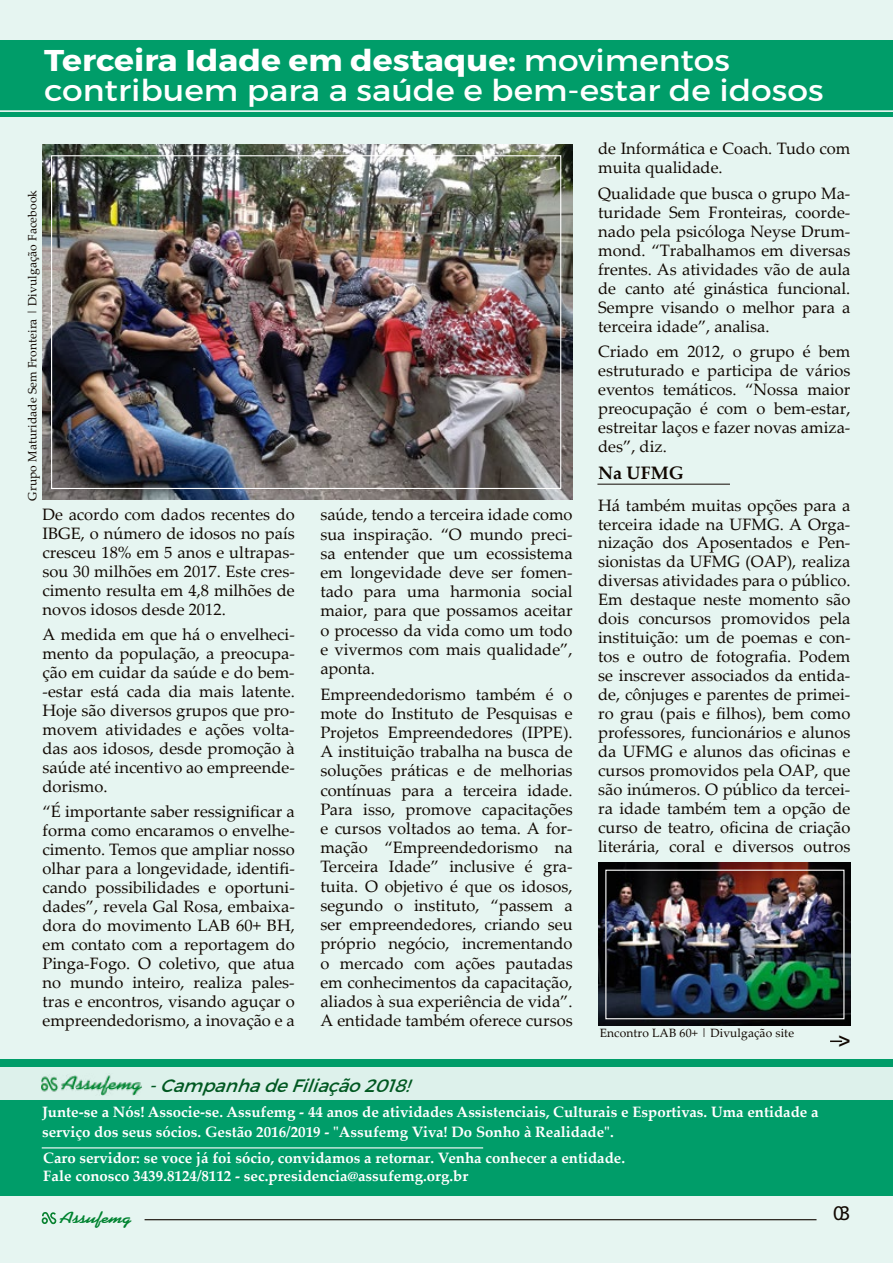
<style>
.page{position:relative;width:893px;height:1263px;background:#e6f5f1}
.page>*{position:absolute;margin:0;border:0;box-sizing:border-box;transform-origin:0 0}
.t1{font:30px/30px "Montserrat";color:#fff;scale:1.1 1}
.t2{font:24px "Montserrat";color:#110802}
.t3{font:21px "Myriad Pro";color:#110802}
.t4{font:italic 18px "Montserrat";color:#005821}
.t5{font:700 18px "Palatino Linotype";color:#110802}
.t6{font:16.5px/18.9px "Palatino Linotype";color:#110802;text-align:justify}
.t7{font:700 16.5px "Koala";color:#008330;scale:1.22 1}
.t8{font:700 15px/19.5px "Palatino Linotype";color:#fff}
.t9{font:12px "Palatino Linotype";letter-spacing:.01em;color:#110802}
.s1{font-weight:700}
</style>
<div class="page">
<hr style="left:145px;top:1219px;width:671px;height:1px;background:#110802">
<svg style="left:42px;top:1212px;width:14px;height:12px"></svg>
<div style="left:42px;top:1217px;width:6px;height:7px;border:2px solid #078230;border-radius:50%"></div>
<div style="left:0;top:41px;width:893px;height:76px;background:#009d69"></div>
<hr style="left:0;top:110px;width:893px;height:2px;background:#fff">
<div style="left:0;top:1059px;width:893px;height:136px;background:#009d69"></div>
<div style="left:0;top:1068px;width:893px;height:32px;background:#ddf1eb"></div>
<img style="left:41px;top:1075px;width:101px;height:20px">
<hr style="left:42px;top:1147px;width:441px;height:1px;background:#fff">
<img style="left:599px;top:862px;width:252px;height:164px">
<img style="left:43px;top:144px;width:529px;height:355px">
<hr style="left:597px;top:484px;width:133px;height:1px;background:#110802">
<div style="left:605px;top:870px;width:239px;height:149px;border:1px solid #fff"></div>
<svg style="left:830px;top:1040px;width:12px;height:2px"></svg>
<h1 class="t1" style="left:44px;top:45px;width:710px"><span class="s1">Terceira Idade em destaque:</span> movimentos contribuem para a saúde e bem-estar de idosos</h1>
<p class="t9" style="left:24px;top:500px;width:312px;rotate:-90deg">Grupo Maturidade Sem Fronteira | Divulgação Facebook</p>
<p class="t6" style="left:43px;top:504px;width:254px">De acordo com dados recentes do IBGE, o número de idosos no país cresceu 18% em 5 anos e ultrapas&shy;sou 30 milhões em 2017. Este cres&shy;cimento resulta em 4,8 milhões de novos idosos desde 2012.</p>
<p class="t6" style="left:43px;top:624px;width:254px">A medida em que há o envelheci&shy;mento da população, a preocupa&shy;ção em cuidar da saúde e do bem--estar está cada dia mais latente.<br>Hoje são diversos grupos que pro&shy;movem atividades e ações volta&shy;das aos idosos, desde promoção à saúde até incentivo ao empreende&shy;dorismo.</p>
<p class="t6" style="left:43px;top:802px;width:254px">“É importante saber ressignificar a forma como encaramos o envelhe&shy;cimento. Temos que ampliar nosso olhar para a longevidade, identifi&shy;cando possibilidades e oportuni&shy;dades”, revela Gal Rosa, embaixa&shy;dora do movimento LAB 60+ BH, em contato com a reportagem do Pinga-Fogo. O coletivo, que atua no mundo inteiro, realiza pales&shy;tras e encontros, visando aguçar o empreendedorismo, a inovação e a</p>
<p class="t6" style="left:320px;top:504px;width:254px">saúde, tendo a terceira idade como sua inspiração. “O mundo preci&shy;sa entender que um ecossistema em longevidade deve ser fomen&shy;tado para uma harmonia social maior, para que possamos aceitar o processo da vida como um todo e vivermos com mais qualidade”, aponta.</p>
<p class="t6" style="left:320px;top:684px;width:254px">Empreendedorismo também é o mote do Instituto de Pesquisas e Projetos Empreendedores (IPPE).<br>A instituição trabalha na busca de soluções práticas e de melhorias contínuas para a terceira idade.<br>Para isso, promove capacitações e cursos voltados ao tema. A for&shy;mação “Empreendedorismo na Terceira Idade” inclusive é gra&shy;tuita. O objetivo é que os idosos, segundo o instituto, “passem a ser empreendedores, criando seu próprio negócio, incrementando o mercado com ações pautadas em conhecimentos da capacitação, aliados à sua experiência de vida”.<br>A entidade também oferece cursos</p>
<p class="t4" style="left:149px;top:1074px;width:270px">-CampanhadeFiliação2018!</p>
<p class="t6" style="left:598px;top:139px;width:254px">de Informática e Coach. Tudo com muita qualidade.</p>
<p class="t6" style="left:598px;top:183px;width:254px">Qualidade que busca o grupo Ma&shy;turidade Sem Fronteiras, coorde&shy;nado pela psicóloga Neyse Drum&shy;mond. “Trabalhamos em diversas frentes. As atividades vão de aula de canto até ginástica funcional.<br>Sempre visando o melhor para a terceira idade”, analisa.</p>
<p class="t6" style="left:598px;top:341px;width:254px">Criado em 2012, o grupo é bem estruturado e participa de vários eventos temáticos. “Nossa maior preocupação é com o bem-estar, estreitar laços e fazer novas amiza&shy;des”, diz.</p>
<p class="t5" style="left:598px;top:460px;width:87px">Na UFMG</p>
<p class="t6" style="left:598px;top:495px;width:254px">Há também muitas opções para a terceira idade na UFMG. A Orga&shy;nização dos Aposentados e Pen&shy;sionistas da UFMG (OAP), realiza diversas atividades para o público.<br>Em destaque neste momento são dois concursos promovidos pela instituição: um de poemas e con&shy;tos e outro de fotografia. Podem se inscrever associados da entida&shy;de, cônjuges e parentes de primei&shy;ro grau (pais e filhos), bem como professores, funcionários e alunos da UFMG e alunos das oficinas e cursos promovidos pela OAP, que são inúmeros. O público da tercei&shy;ra idade também tem a opção de curso de teatro, oficina de criação literária, coral e diversos outros</p>
<p class="t9" style="left:600px;top:1024px;width:196px">Encontro LAB 60+ | Divulgação site</p>
<h2 class="t2" style="left:838px;top:1026px;width:13px">&gt;</h2>
<p class="t8" style="left:42px;top:1102px;width:778px">Junte-se a Nós! Associe-se. Assufemg - 44 anos de atividades Assistenciais, Culturais e Esportivas. Uma entidade a serviço dos seus sócios. Gestão 2016/2019 - "Assufemg Viva! Do Sonho à Realidade".</p>
<p class="t8" style="left:43px;top:1148px;width:583px;line-height:18px">Caro servidor: se voce já foi sócio, convidamos a retornar. Venha conhecer a entidade.<br>Fale conosco 3439.8124/8112 - sec.presidencia@assufemg.org.br</p>
<p class="t7" style="left:60px;top:1207px;width:60px">Assufemg</p>
<p class="t3" style="left:833px;top:1200px;width:19px">03</p>
</div>
